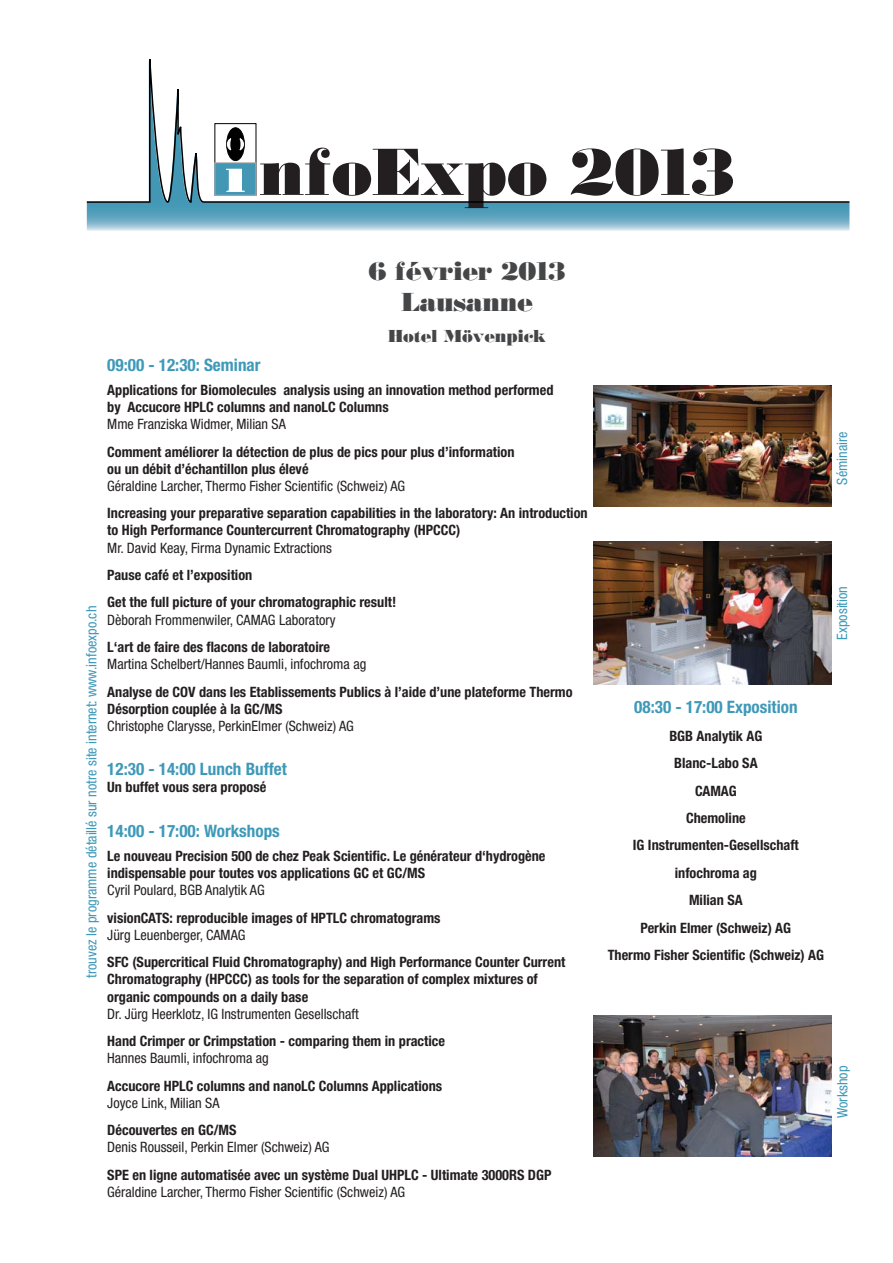
<style>
.page{position:relative;width:893px;height:1263px;background:#fff}
.page>*{position:absolute;margin:0;border:0;box-sizing:border-box;transform-origin:0 0}
.t1{font:800 65.7px "Bodoni";color:#231f20}
.t2{font:800 25.65px/30.9px "Bodoni";color:#454648;text-align:center}
.t3{font:700 condensed 17.1px "Helvetica Neue LT Std";color:#3e99b8}
.t4{font:800 17.1px "Bodoni";color:#454648}
.t5{font:700 condensed 14.25px/27.5px "Helvetica Neue LT Std";color:#231f20}
.t6{font:condensed 14.25px "Helvetica Neue LT Std";color:#231f20}
.t7{font:condensed 14.25px "Helvetica Neue LT Std";color:#3e99b8}
</style>
<div class="page">
<svg style="left:87px;top:204px;width:762px;height:27px;background:#73afc7"></svg>
<svg style="left:86px;top:59px;width:764px;height:145px"></svg>
<div style="left:215px;top:123px;width:41px;height:72px;border:1px solid #000"></div>
<div style="left:215px;top:163px;width:41px;height:32px;background:#4297b5"></div>
<div style="left:227px;top:128px;width:17px;height:33px;background:#000;border-radius:50%"></div>
<div style="left:226px;top:128px;width:19px;height:33px;border:1px solid #000;border-radius:50%"></div>
<svg style="left:227px;top:138px;width:4px;height:12px"></svg>
<svg style="left:239px;top:138px;width:5px;height:12px"></svg>
<svg style="left:226px;top:169px;width:19px;height:23px"></svg>
<img style="left:594px;top:386px;width:238px;height:121px">
<img style="left:594px;top:541px;width:238px;height:143px">
<img style="left:594px;top:1015px;width:238px;height:141px">
<h1 class="t1" style="left:259px;top:144px;width:476px">nfoExpo 2013</h1>
<p class="t7" style="left:86px;top:978px;width:373px;rotate:-90deg">trouvez le programme détaillé sur notre site internet: www.infoexpo.ch</p>
<h2 class="t2" style="left:368px;top:257px;width:198px">6 février 2013<br>Lausanne</h2>
<p class="t4" style="left:388px;top:328px;width:160px">Hotel Mövenpick</p>
<p class="t3" style="left:107px;top:359px;width:155px">09:00 - 12:30: Seminar</p>
<p class="t5" style="left:107px;top:383px;width:448px;line-height:17.1px">Applications for Biomolecules analysis using an innovation method performed by Accucore HPLC columns and nanoLC Columns</p>
<p class="t6" style="left:107px;top:419px;width:180px">Mme Franziska Widmer, Milian SA</p>
<p class="t5" style="left:107px;top:445px;width:409px;line-height:17.1px">Comment améliorer la détection de plus de pics pour plus d’information ou un débit d’échantillon plus élevé</p>
<p class="t6" style="left:107px;top:481px;width:299px">Géraldine Larcher, Thermo Fisher Scientific (Schweiz) AG</p>
<p class="t5" style="left:107px;top:506px;width:482px;line-height:17.1px">Increasing your preparative separation capabilities in the laboratory: An introduction to High Performance Countercurrent Chromatography (HPCCC)</p>
<p class="t6" style="left:107px;top:542px;width:226px">Mr. David Keay, Firma Dynamic Extractions</p>
<p class="t5" style="left:107px;top:563px;width:290px">Pause café et l’exposition<br>Get the full picture of your chromatographic result!</p>
<p class="t6" style="left:107px;top:614px;width:230px">Dèborah Frommenwiler, CAMAG Laboratory</p>
<p class="t5" style="left:107px;top:635px;width:224px">L‘art de faire des flacons de laboratoire</p>
<p class="t6" style="left:107px;top:659px;width:261px">Martina Schelbert/Hannes Baumli, infochroma ag</p>
<p class="t5" style="left:107px;top:684px;width:467px;line-height:17.1px">Analyse de COV dans les Etablissements Publics à l’aide d’une plateforme Thermo<br>Désorption couplée à la GC/MS</p>
<p class="t6" style="left:107px;top:721px;width:248px">Christophe Clarysse, PerkinElmer (Schweiz) AG</p>
<p class="t3" style="left:107px;top:763px;width:181px">12:30 - 14:00 Lunch Buffet</p>
<p class="t5" style="left:107px;top:775px;width:161px">Un buffet vous sera proposé</p>
<p class="t3" style="left:107px;top:825px;width:174px">14:00 - 17:00: Workshops</p>
<p class="t5" style="left:107px;top:849px;width:440px;line-height:17.1px">Le nouveau Precision 500 de chez Peak Scientific. Le générateur d‘hydrogène indispensable pour toutes vos applications GC et GC/MS</p>
<p class="t6" style="left:107px;top:885px;width:159px">Cyril Poulard, BGB Analytik AG</p>
<p class="t5" style="left:107px;top:905px;width:335px">visionCATS: reproducible images of HPTLC chromatograms</p>
<p class="t6" style="left:107px;top:930px;width:140px">Jürg Leuenberger, CAMAG</p>
<p class="t5" style="left:107px;top:955px;width:460px;line-height:17.1px">SFC (Supercritical Fluid Chromatography) and High Performance Counter Current<br>Chromatography (HPCCC) as tools for the separation of complex mixtures of organic compounds on a daily base</p>
<p class="t6" style="left:107px;top:1008px;width:253px">Dr. Jürg Heerklotz, IG Instrumenten Gesellschaft</p>
<p class="t5" style="left:107px;top:1029px;width:339px">Hand Crimper or Crimpstation - comparing them in practice</p>
<p class="t6" style="left:107px;top:1053px;width:163px">Hannes Baumli, infochroma ag</p>
<p class="t5" style="left:107px;top:1073px;width:337px">Accucore HPLC columns and nanoLC Columns Applications</p>
<p class="t6" style="left:107px;top:1097px;width:114px">Joyce Link, Milian SA</p>
<p class="t5" style="left:107px;top:1118px;width:131px">Découvertes en GC/MS</p>
<p class="t6" style="left:107px;top:1142px;width:224px">Denis Rousseil, Perkin Elmer (Schweiz) AG</p>
<p class="t5" style="left:107px;top:1162px;width:446px">SPE en ligne automatisée avec un système Dual UHPLC - Ultimate 3000RS DGP</p>
<p class="t6" style="left:107px;top:1187px;width:299px">Géraldine Larcher, Thermo Fisher Scientific (Schweiz) AG</p>
<p class="t7" style="left:837px;top:485px;width:55px;rotate:-90deg">Séminaire</p>
<p class="t7" style="left:837px;top:640px;width:55px;rotate:-90deg">Exposition</p>
<p class="t3" style="left:634px;top:701px;width:165px">08:30 - 17:00 Exposition</p>
<p class="t5" style="left:608px;top:723px;width:218px;text-align:center">BGB Analytik AG<br>Blanc-Labo SA<br>CAMAG<br>Chemoline<br>IG Instrumenten-Gesellschaft infochroma ag<br>Milian SA<br>Perkin Elmer (Schweiz) AG<br>Thermo Fisher Scientific (Schweiz) AG</p>
<p class="t7" style="left:837px;top:1118px;width:54px;rotate:-90deg">Workshop</p>
</div>
